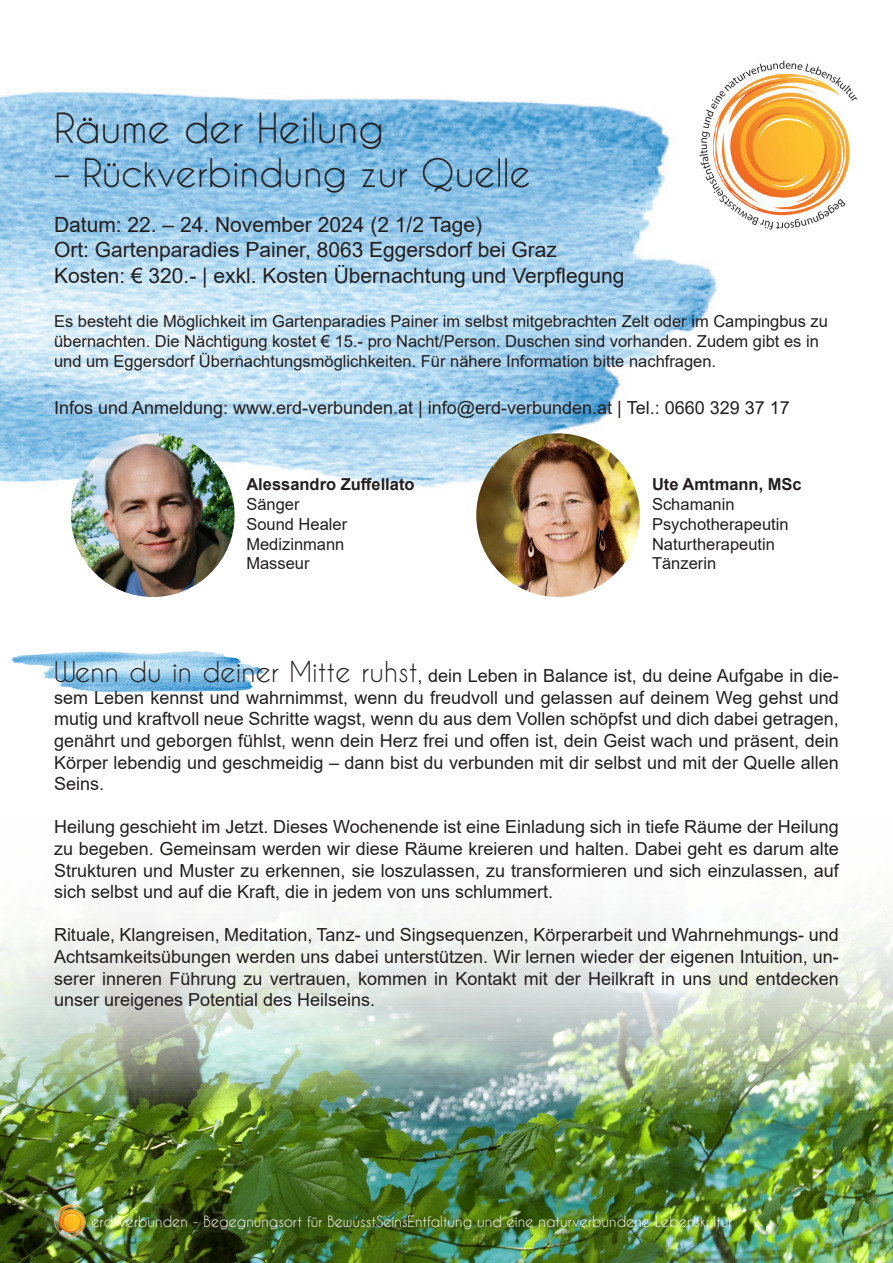
<style>
.page{position:relative;width:893px;height:1263px;background:#fff}
.page>*{position:absolute;margin:0;border:0;box-sizing:border-box;transform-origin:0 0}
.t1{font:39px "Caviar Dreams";color:#231f20}
.t2{font:36.75px "Caviar Dreams";color:#231f20}
.t3{font:21px "Arial";color:#231f20}
.t4{font:18px/21.6px "Arial";color:#231f20;text-align:justify}
.t5{font:16.5px/19.8px "Arial";color:#231f20}
.t6{font:700 16.5px/19.8px "Arial";color:#231f20}
.t7{font:14.55px "Caviar Dreams";color:#fff}
.s1{font-weight:400}
.s2{font-family:"Caviar Dreams";font-size:27px}
</style>
<div class="page">
<img style="left:0;top:92px;width:717px;height:399px">
<img style="left:691px;top:60px;width:167px;height:179px">
<img style="left:476px;top:433px;width:164px;height:164px;border-radius:82px">
<img style="left:71px;top:433px;width:164px;height:164px;border-radius:82px">
<img style="left:0;top:918px;width:893px;height:345px">
<img style="left:11px;top:651px;width:253px;height:41px">
<img style="left:54px;top:1205px;width:31px;height:32px">
<p class="t1" style="left:54px;top:105px;width:332px">Räume der Heilung</p>
<p class="t2" style="left:54px;top:151px;width:478px">– Rückverbindung zur Quelle</p>
<p class="t3" style="left:54px;top:210px;width:430px">Datum: 22. – 24. November 2024 (2 1/2 Tage)</p>
<p class="t3" style="left:54px;top:235px;width:505px">Ort: Gartenparadies Painer, 8063 Eggersdorf bei Graz</p>
<p class="t3" style="left:54px;top:261px;width:572px">Kosten: € 320.- | exkl. Kosten Übernachtung und Verpflegung</p>
<p class="t5" style="left:54px;top:312px;width:775px">Es besteht die Möglichkeit im Gartenparadies Painer im selbst mitgebrachten Zelt oder im Campingbus zu übernachten. Die Nächtigung kostet € 15.- pro Nacht/Person. Duschen sind vorhanden. Zudem gibt es in und um Eggersdorf Übernachtungsmöglichkeiten. Für nähere Information bitte nachfragen.</p>
<p class="t4" style="left:54px;top:397px;width:737px">Infos und Anmeldung: www.erd-verbunden.at | info@erd-verbunden.at | Tel.: 0660 329 37 17</p>
<p class="t6" style="left:246px;top:475px;width:170px">Alessandro Zuffellato<br><span class="s1">Sänger</span></p>
<p class="t5" style="left:246px;top:514px;width:102px">Sound Healer</p>
<p class="t5" style="left:246px;top:534px;width:100px">Medizinmann</p>
<p class="t5" style="left:246px;top:553px;width:65px">Masseur</p>
<p class="t6" style="left:652px;top:475px;width:151px">Ute Amtmann, MSc</p>
<p class="t5" style="left:652px;top:494px;width:84px">Schamanin</p>
<p class="t5" style="left:652px;top:514px;width:138px">Psychotherapeutin</p>
<p class="t5" style="left:652px;top:534px;width:124px">Naturtherapeutin</p>
<p class="t5" style="left:652px;top:553px;width:66px">Tänzerin</p>
<p class="t4" style="left:54px;top:665px;width:786px"><span class="s2">Wenn du in deiner Mitte ruhst</span>, dein Leben in Balance ist, du deine Aufgabe in die&shy;sem Leben kennst und wahrnimmst, wenn du freudvoll und gelassen auf deinem Weg gehst und mutig und kraftvoll neue Schritte wagst, wenn du aus dem Vollen schöpfst und dich dabei getragen, genährt und geborgen fühlst, wenn dein Herz frei und offen ist, dein Geist wach und präsent, dein Körper lebendig und geschmeidig – dann bist du verbunden mit dir selbst und mit der Quelle allen Seins.</p>
<p class="t4" style="left:54px;top:816px;width:786px">Heilung geschieht im Jetzt. Dieses Wochenende ist eine Einladung sich in tiefe Räume der Heilung zu begeben. Gemeinsam werden wir diese Räume kreieren und halten. Dabei geht es darum alte Strukturen und Muster zu erkennen, sie loszulassen, zu transformieren und sich einzulassen, auf sich selbst und auf die Kraft, die in jedem von uns schlummert.</p>
<p class="t4" style="left:54px;top:924px;width:786px">Rituale, Klangreisen, Meditation, Tanz- und Singsequenzen, Körperarbeit und Wahrnehmungs- und Achtsamkeitsübungen werden uns dabei unterstützen. Wir lernen wieder der eigenen Intuition, un&shy;serer inneren Führung zu vertrauen, kommen in Kontakt mit der Heilkraft in uns und entdecken unser ureigenes Potential des Heilseins.</p>
<p class="t7" style="left:91px;top:1213px;width:643px">erd-verbunden - Begegnungsort für BewusstSeinsEntfaltung und eine naturverbundene Lebenskultur</p>
</div>
